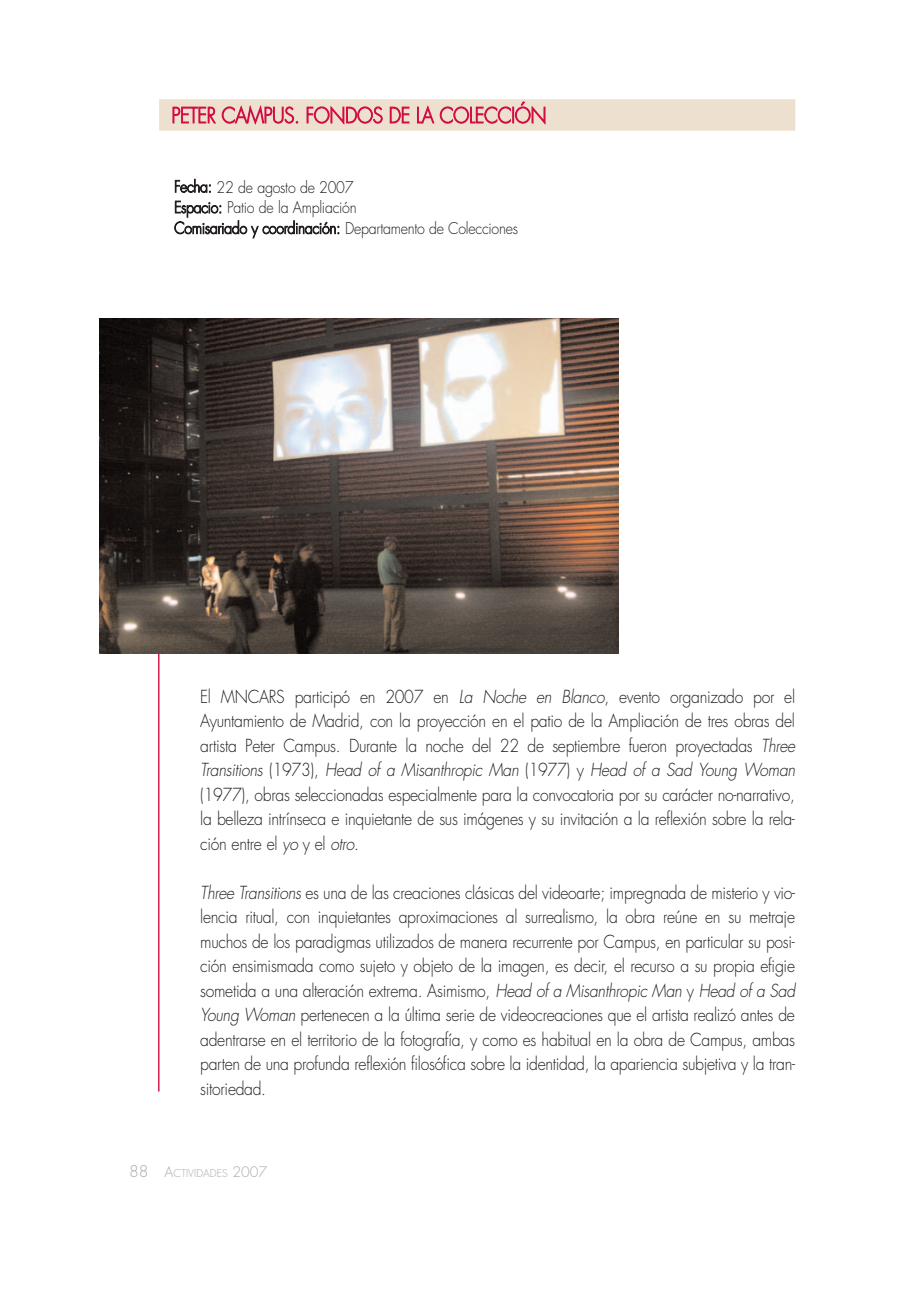
<style>
.page{position:relative;width:918px;height:1290px;background:#fff}
.page>*{position:absolute;margin:0;border:0;box-sizing:border-box;transform-origin:0 0}
.t1{font:300 21px "Futura";letter-spacing:-.02em;color:#d20d44;scale:.9 1}
.t2{font:300 17.5px/24.5px "Futura";letter-spacing:-.02em;color:#231f20;text-align:justify;scale:.9 1}
.t3{font:300 15.75px/20.7px "Futura";letter-spacing:-.02em;color:#231f20;scale:.9 1}
.t4{font:300 10.5px "Futura";color:#a8a9ad}
.s1{font-style:italic}
.s2{font-size:15.75px}
.s3{font-size:14px}
</style>
<div class="page">
<div style="left:159px;top:99px;width:636px;height:32px;background:#eee0cf"></div>
<hr style="left:158px;top:320px;width:1px;height:771px;background:#d20d44">
<img style="left:99px;top:319px;width:519px;height:334px">
<p class="t1" style="left:171px;top:106px;width:418px">PETER CAMPUS. FONDOS DE LA COLECCIÓN</p>
<p class="t3" style="left:174px;top:178px;width:383px">Fecha: 22 de agosto de 2007<br>Espacio: Patio de la Ampliación<br>Comisariado y coordinación: Departamento de Colecciones</p>
<p class="t2" style="left:200px;top:685px;width:662px">El MNCARS participó en 2007 en <span class="s1">La Noche en Blanco</span>, evento organizado por el Ayuntamiento de Madrid, con la proyección en el patio de la Ampliación de tres obras del artista Peter Campus. Durante la noche del 22 de septiembre fueron proyectadas <span class="s1">Three Transitions</span> (1973), <span class="s1">Head of a Misanthropic Man</span> (1977) y <span class="s1">Head of a Sad Young Woman </span>(1977), obras seleccionadas especialmente para la convocatoria por su carácter no-narrativo, la belleza intrínseca e inquietante de sus imágenes y su invitación a la reflexión sobre la rela&shy;ción entre el <span class="s1">yo</span> y el <span class="s1">otro</span>.</p>
<p class="t2" style="left:200px;top:881px;width:662px"><span class="s1">Three Transitions</span> es una de las creaciones clásicas del videoarte; impregnada de misterio y vio&shy;lencia ritual, con inquietantes aproximaciones al surrealismo, la obra reúne en su metraje muchos de los paradigmas utilizados de manera recurrente por Campus, en particular su posi&shy;ción ensimismada como sujeto y objeto de la imagen, es decir, el recurso a su propia efigie sometida a una alteración extrema. Asimismo, <span class="s1">Head of a Misanthropic Man</span> y <span class="s1">Head of a Sad Young Woman</span> pertenecen a la última serie de videocreaciones que el artista realizó antes de adentrarse en el territorio de la fotografía, y como es habitual en la obra de Campus, ambas parten de una profunda reflexión filosófica sobre la identidad, la apariencia subjetiva y la tran&shy;sitoriedad.</p>
<p class="t4" style="left:129px;top:1168px;width:140px"><span class="s2">88</span> <span class="s3">A</span>CTIVIDADES <span class="s3">2007</span></p>
</div>
